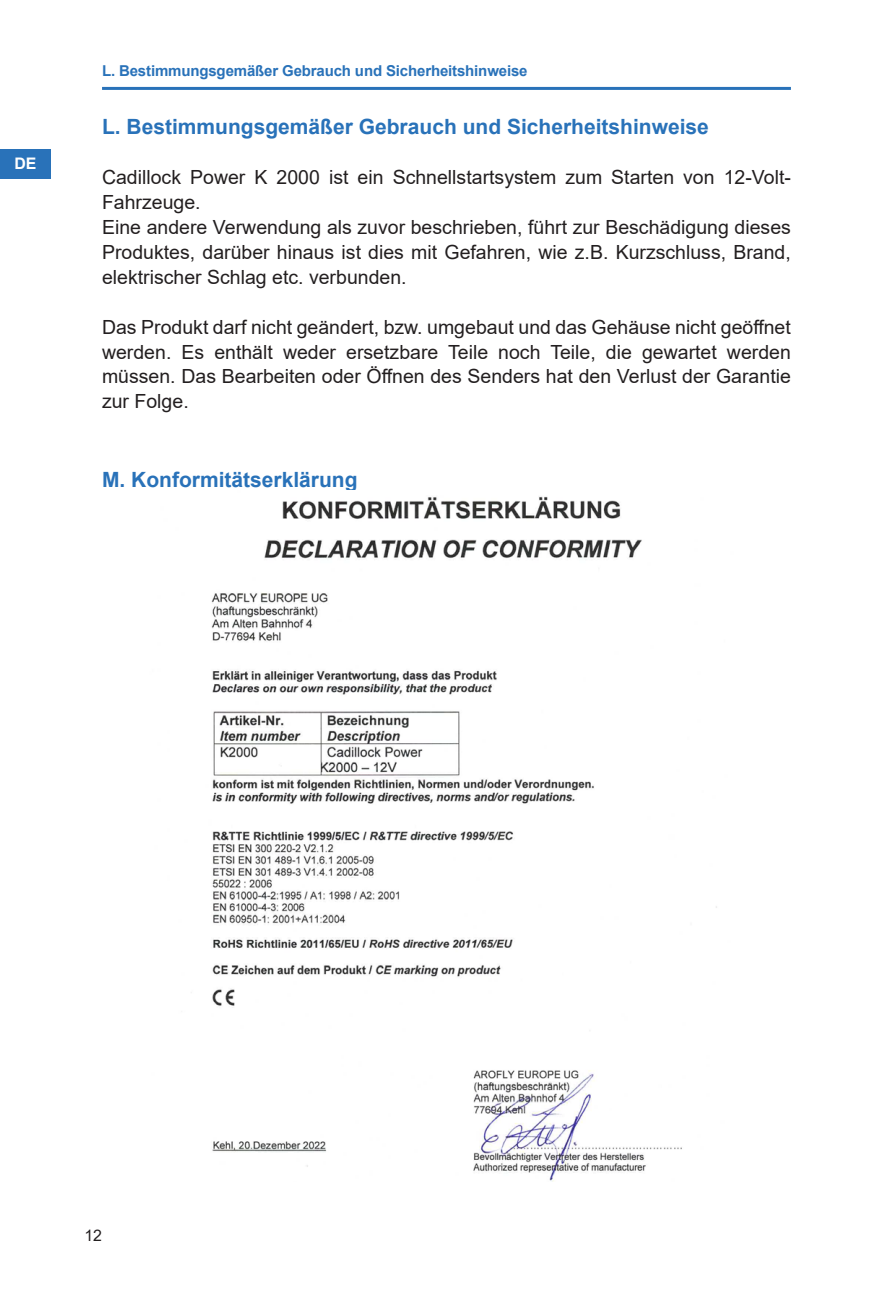
<style>
.page{position:relative;width:893px;height:1293px;background:#fff}
.page>*{position:absolute;margin:0;border:0;box-sizing:border-box;transform-origin:0 0}
.Header_DE{font:700 21px "Arial";color:#2972b9}
.Paragraph_Style_1{font:19.5px/24.9px "Arial";color:#231f20;text-align:justify}
.t1{font:15.9px "Arial";color:#231f20}
.t2{font:700 15.9px "Arial";color:#fff}
.t3{font:700 15px "Arial";letter-spacing:-.01em;color:#2972b9}
</style>
<div class="page">
<hr style="left:102px;top:87px;width:689px;height:3px;background:#2972b9">
<div style="left:0;top:149px;width:51px;height:29px;background:#2972b9"></div>
<img style="left:211px;top:496px;width:506px;height:685px">
<p class="t2" style="left:15px;top:153px;width:23px">DE</p>
<p class="t3" style="left:102px;top:60px;width:427px">L. Bestimmungsgemäßer Gebrauch und Sicherheitshinweise</p>
<p class="Header_DE" style="left:102px;top:112px;width:608px">L. Bestimmungsgemäßer Gebrauch und Sicherheitshinweise</p>
<p class="Paragraph_Style_1" style="left:102px;top:165px;width:690px">Cadillock Power K 2000 ist ein Schnellstartsystem zum Starten von 12-Volt-<br>Fahrzeuge.</p>
<p class="Paragraph_Style_1" style="left:102px;top:215px;width:690px">Eine andere Verwendung als zuvor beschrieben, führt zur Beschädigung dieses Produktes, darüber hinaus ist dies mit Gefahren, wie z.B. Kurzschluss, Brand, elektrischer Schlag etc. verbunden.</p>
<p class="Paragraph_Style_1" style="left:102px;top:314px;width:690px">Das Produkt darf nicht geändert, bzw. umgebaut und das Gehäuse nicht geöffnet werden. Es enthält weder ersetzbare Teile noch Teile, die gewartet werden müssen. Das Bearbeiten oder Öffnen des Senders hat den Verlust der Garantie zur Folge.</p>
<p class="Header_DE" style="left:102px;top:464px;width:257px">M. Konformitätserklärung</p>
<p class="t1" style="left:85px;top:1224px;width:19px">12</p>
</div>
